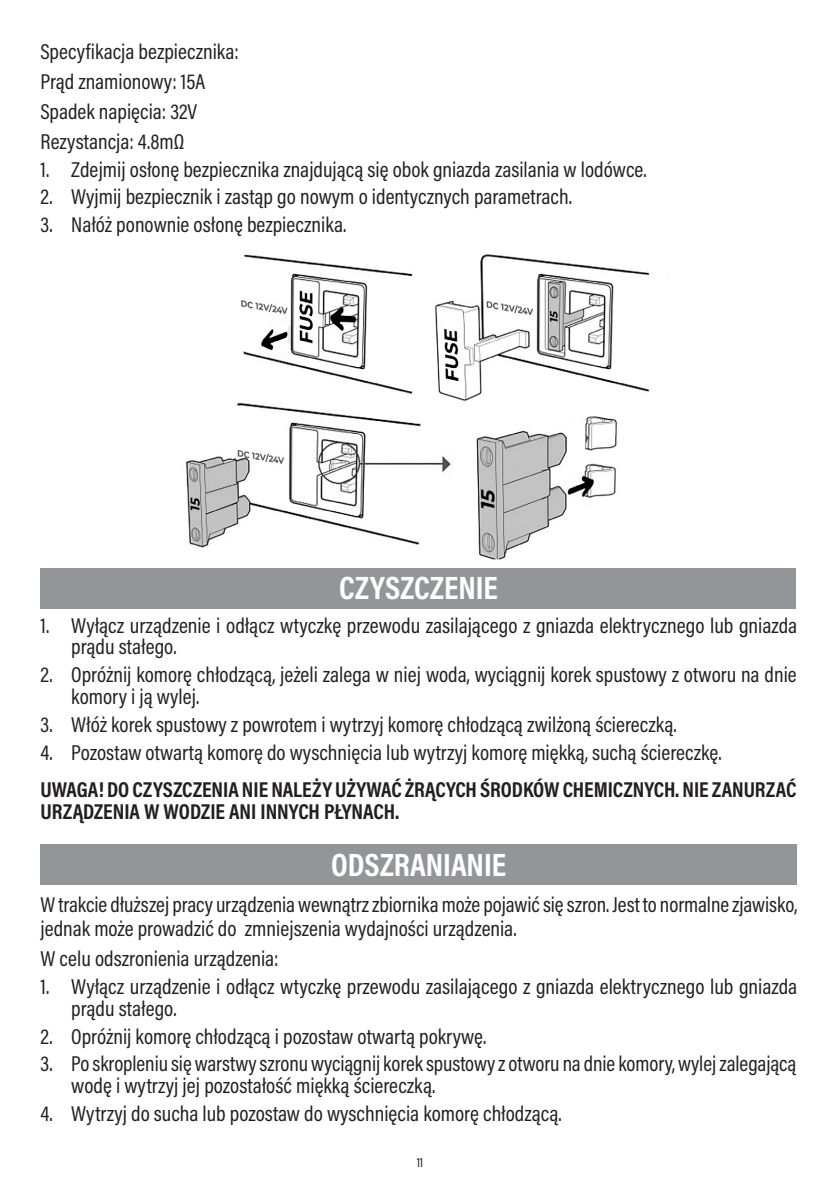
<style>
.page{position:relative;width:840px;height:1191px;background:#fff}
.page>*{position:absolute;margin:0;border:0;box-sizing:border-box;transform-origin:0 0}
.naglowek{font:700 32.6px "Acumin Pro Cond";color:#fff}
.txt02_mały{font:21.8px/21.8px "Acumin Pro Cond";color:#231f20}
.Należy01{font:700 21.8px/21.8px "Acumin Pro Cond";color:#231f20}
.t1{font:13.4px "Acumin Pro Cond";color:#231f20}
</style>
<div class="page">
<img style="left:186px;top:254px;width:483px;height:306px">
<div style="left:40px;top:844px;width:756px;height:41px;background:#939598"></div>
<div style="left:40px;top:568px;width:756px;height:40px;background:#939598"></div>
<p class="txt02_mały" style="left:40px;top:40px;width:200px">Specyfikacja bezpiecznika:</p>
<p class="txt02_mały" style="left:40px;top:70px;width:166px">Prąd znamionowy: 15A</p>
<p class="txt02_mały" style="left:40px;top:100px;width:158px">Spadek napięcia: 32V</p>
<p class="txt02_mały" style="left:40px;top:130px;width:145px">Rezystancja: 4.8mΩ</p>
<p class="txt02_mały" style="left:40px;top:158px;width:607px">1. Zdejmij osłonę bezpiecznika znajdującą się obok gniazda zasilania w lodówce.</p>
<p class="txt02_mały" style="left:40px;top:186px;width:532px">2. Wyjmij bezpiecznik i zastąp go nowym o identycznych parametrach.</p>
<p class="txt02_mały" style="left:40px;top:213px;width:307px">3. Nałóż ponownie osłonę bezpiecznika.</p>
<p class="naglowek" style="left:339px;top:566px;width:160px">CZYSZCZENIE</p>
<p class="txt02_mały" style="left:71px;top:614px;width:727px;text-indent:-31px">1. Wyłącz urządzenie i odłącz wtyczkę przewodu zasilającego z gniazda elektrycznego lub gniazda prądu stałego.</p>
<p class="txt02_mały" style="left:71px;top:663px;width:726px;text-indent:-31px">2. Opróżnij komorę chłodzącą, jeżeli zalega w niej woda, wyciągnij korek spustowy z otworu na dnie komory i ją wylej.</p>
<p class="txt02_mały" style="left:40px;top:713px;width:637px">3. Włóż korek spustowy z powrotem i wytrzyj komorę chłodzącą zwilżoną ściereczką.</p>
<p class="txt02_mały" style="left:40px;top:741px;width:682px">4. Pozostaw otwartą komorę do wyschnięcia lub wytrzyj komorę miękką, suchą ściereczkę.</p>
<p class="Należy01" style="left:40px;top:778px;width:757px">UWAGA! DO CZYSZCZENIA NIE NALEŻY UŻYWAĆ ŻRĄCYCH ŚRODKÓW CHEMICZNYCH. NIE ZANURZAĆ<br>URZĄDZENIA W WODZIE ANI INNYCH PŁYNACH.</p>
<p class="naglowek" style="left:331px;top:843px;width:176px">ODSZRANIANIE</p>
<p class="txt02_mały" style="left:40px;top:892px;width:758px;line-height:23.8px">W trakcie dłuższej pracy urządzenia wewnątrz zbiornika może pojawić się szron. Jest to normalne zjawisko, jednak może prowadzić do zmniejszenia wydajności urządzenia.</p>
<p class="txt02_mały" style="left:40px;top:947px;width:239px">W celu odszronienia urządzenia:</p>
<p class="txt02_mały" style="left:71px;top:975px;width:727px;text-indent:-31px">1. Wyłącz urządzenie i odłącz wtyczkę przewodu zasilającego z gniazda elektrycznego lub gniazda prądu stałego.</p>
<p class="txt02_mały" style="left:40px;top:1024px;width:447px">2. Opróżnij komorę chłodzącą i pozostaw otwartą pokrywę.</p>
<p class="txt02_mały" style="left:71px;top:1052px;width:726px;text-indent:-31px">3. Po skropleniu się warstwy szronu wyciągnij korek spustowy z otworu na dnie komory, wylej zalegającą wodę i wytrzyj jej pozostałość miękką ściereczką.</p>
<p class="txt02_mały" style="left:40px;top:1102px;width:522px">4. Wytrzyj do sucha lub pozostaw do wyschnięcia komorę chłodzącą.</p>
<p class="t1" style="left:416px;top:1154px;width:8px">11</p>
</div>
